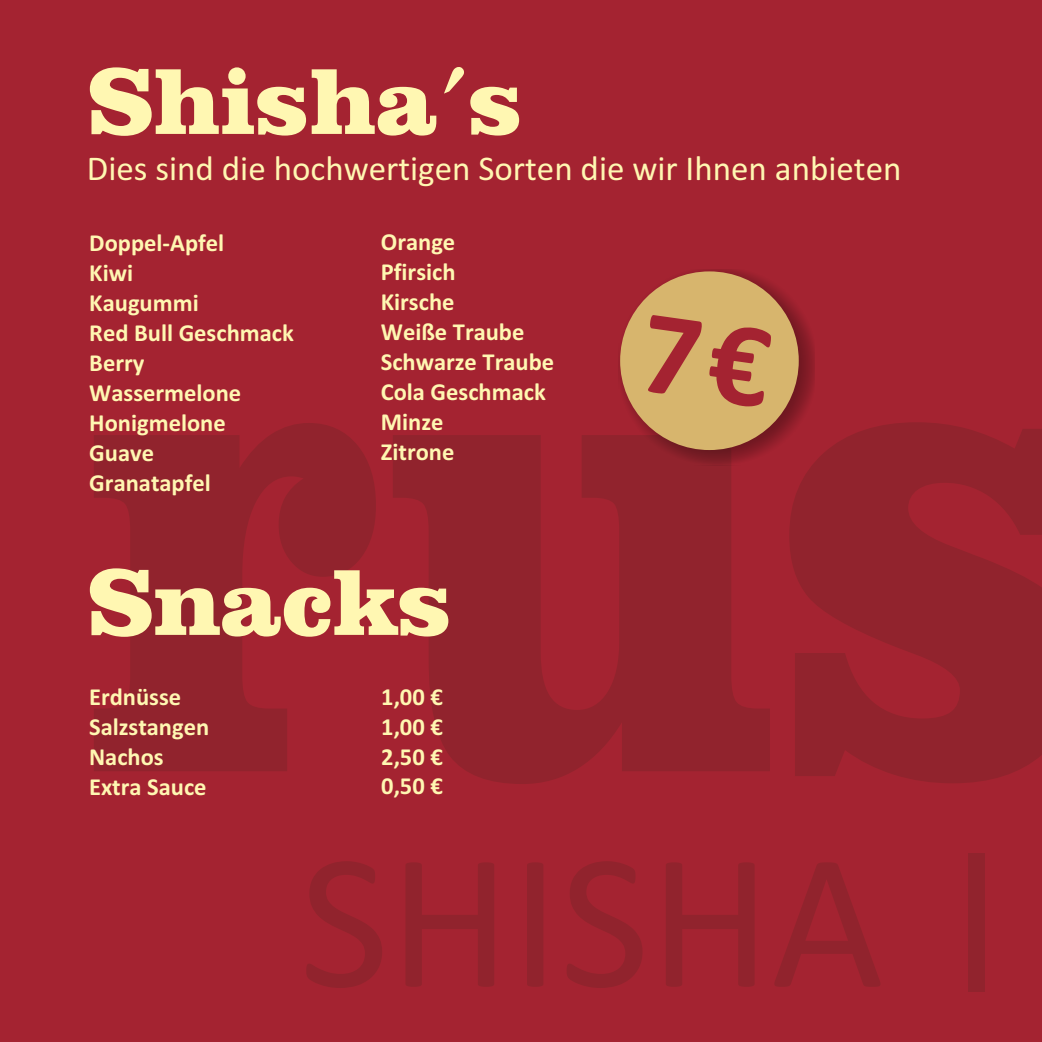
<style>
.page{position:relative;width:1042px;height:1042px;background:#a42331}
.page>*{position:absolute;margin:0;border:0;box-sizing:border-box;transform-origin:0 0}
.t1{font:900 96.25px "Clarendon BT";color:#fff7b2}
.t2{font:35px "Calibri";color:#fff7b2}
.t3{font:700 24.5px/29.9px "Calibri";color:#fff7b2}
</style>
<div class="page">
<svg style="left:306px;top:861px;width:574px;height:127px"></svg>
<div style="left:969px;top:853px;width:16px;height:138px;background:#91232d"></div>
<svg style="left:789px;top:422px;width:253px;height:361px;fill:#91232d"></svg>
<svg style="left:393px;top:435px;width:377px;height:349px;fill:#91232d"></svg>
<svg style="left:94px;top:423px;width:282px;height:348px;fill:#91232d"></svg>
<div style="left:619px;top:269px;width:196px;height:196px;background:#2b2a29;opacity:.39"></div>
<div style="left:620px;top:271px;width:179px;height:179px;background:#d7b56d;border-radius:50%"></div>
<p class="t1" style="left:86px;top:61px;width:438px">Shisha s</p>
<p class="t2" style="left:87px;top:154px;width:816px">Dies sind die hochwertigen Sorten die wir Ihnen anbieten</p>
<p class="t3" style="left:89px;top:230px;width:206px">Doppel-Apfel<br>Kiwi<br>Kaugummi<br>Red Bull Geschmack<br>Berry<br>Wassermelone<br>Honigmelone<br>Guave<br>Granatapfel</p>
<p class="t3" style="left:381px;top:229px;width:175px">Orange<br>Pfirsich<br>Kirsche<br>Weiße Traube<br>Schwarze Traube<br>Cola Geschmack<br>Minze<br>Zitrone</p>
<p class="t1" style="left:86px;top:562px;width:367px">Snacks</p>
<p class="t3" style="left:89px;top:684px;width:122px">Erdnüsse<br>Salzstangen<br>Nachos<br>Extra Sauce</p>
<p class="t3" style="left:381px;top:683px;width:63px;text-align:justify">1,00 € 1,00 € 2,50 € 0,50 €</p>
</div>
